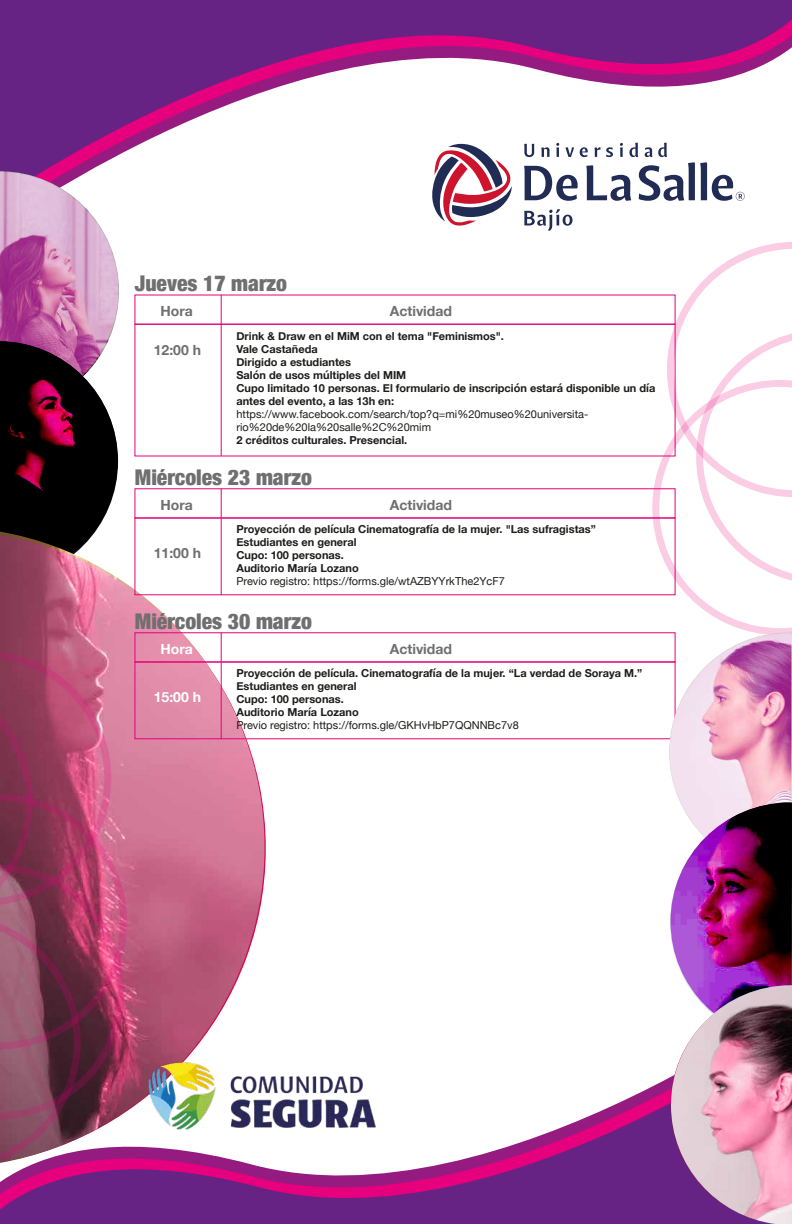
<style>
.page{position:relative;width:792px;height:1224px;background:#fff}
.page>*{position:absolute;margin:0;border:0;box-sizing:border-box;transform-origin:0 0}
.t1{font:900 condensed 21.7px "Helvetica Neue";color:#706f6f}
.t2{font:700 14px "Helvetica Neue";color:#706f6f}
.t3{font:700 14px "Helvetica Neue";color:#fff}
.t4{font:700 11px/13px "Helvetica Neue";color:#1d1d1b}
.t5{font:11px/13px "Helvetica Neue";color:#1d1d1b}
</style>
<div class="page">
<svg style="left:0;top:0;width:792px;height:223px"></svg>
<svg style="left:524px;top:209px;width:48px;height:22px"></svg>
<svg style="left:431px;top:144px;width:82px;height:82px"></svg>
<svg style="left:524px;top:143px;width:221px;height:58px"></svg>
<svg style="left:0;top:1086px;width:652px;height:138px"></svg>
<svg style="left:0;top:172px;width:118px;height:358px"></svg>
<svg style="left:0;top:530px;width:266px;height:636px"></svg>
<div style="left:134px;top:324px;width:542px;height:133px;border:1px solid #e6007d"></div>
<hr style="left:221px;top:295px;width:1px;height:161px;background:#e6007d">
<div style="left:134px;top:517px;width:542px;height:78px;border:1px solid #e6007d"></div>
<hr style="left:221px;top:488px;width:1px;height:107px;background:#e6007d">
<div style="left:134px;top:661px;width:542px;height:78px;border:1px solid #e6007d"></div>
<hr style="left:221px;top:632px;width:1px;height:107px;background:#e6007d">
<svg style="left:0;top:651px;width:127px;height:519px"></svg>
<img style="left:652px;top:242px;width:140px;height:982px">
<img style="left:146px;top:1058px;width:232px;height:74px">
<h1 class="t1" style="left:135px;top:265px;width:154px">Jueves 17 marzo</h1>
<p class="t2" style="left:161px;top:300px;width:34px">Hora</p>
<p class="t2" style="left:154px;top:339px;width:49px">12:00 h</p>
<p class="t2" style="left:390px;top:300px;width:64px">Actividad</p>
<p class="t4" style="left:236px;top:330px;width:420px">Drink &amp; Draw en el MiM con el tema "Feminismos".<br>Vale Castañeda<br>Dirigido a estudiantes<br>Salón de usos múltiples del MIM<br>Cupo limitado 10 personas. El formulario de inscripción estará disponible un día antes del evento, a las 13h en:</p>
<p class="t5" style="left:236px;top:408px;width:353px">https://www.facebook.com/search/top?q=mi%20museo%20universita&shy;rio%20de%20la%20salle%2C%20mim</p>
<p class="t4" style="left:236px;top:434px;width:172px">2 créditos culturales. Presencial.</p>
<h1 class="t1" style="left:135px;top:459px;width:178px">Miércoles 23 marzo</h1>
<p class="t2" style="left:161px;top:494px;width:34px">Hora</p>
<p class="t2" style="left:154px;top:543px;width:49px">11:00 h</p>
<p class="t2" style="left:390px;top:494px;width:64px">Actividad</p>
<p class="t4" style="left:236px;top:523px;width:361px">Proyección de película Cinematografía de la mujer. "Las sufragistas” Estudiantes en general<br>Cupo: 100 personas.<br>Auditorio María Lozano</p>
<p class="t5" style="left:236px;top:576px;width:270px">Previo registro: https://forms.gle/wtAZBYYrkThe2YcF7</p>
<h1 class="t1" style="left:135px;top:603px;width:178px">Miércoles 30 marzo</h1>
<p class="t3" style="left:161px;top:638px;width:34px">Hora</p>
<p class="t3" style="left:154px;top:687px;width:49px">15:00 h</p>
<p class="t2" style="left:390px;top:638px;width:64px">Actividad</p>
<p class="t4" style="left:236px;top:667px;width:407px">Proyección de película. Cinematografía de la mujer. “La verdad de Soraya M.” Estudiantes en general<br>Cupo: 100 personas.<br>Auditorio María Lozano</p>
<p class="t5" style="left:236px;top:720px;width:284px">Previo registro: https://forms.gle/GKHvHbP7QQNNBc7v8</p>
</div>
